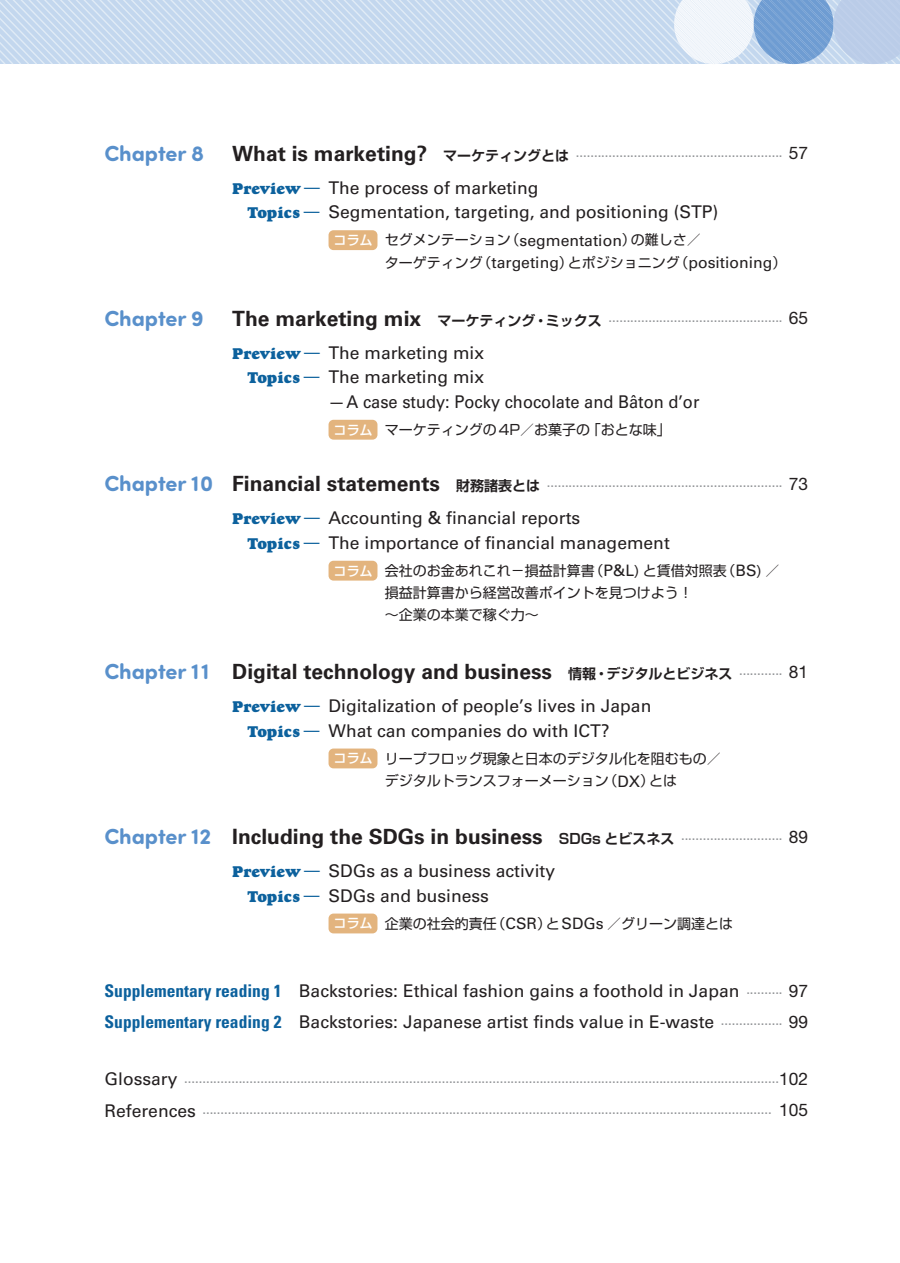
<style>
.page{position:relative;width:900px;height:1263px;background:#fff}
.page>*{position:absolute;margin:0;border:0;box-sizing:border-box;transform-origin:0 0}
.t1{font:700 21.88px "Sofia Pro Soft";color:#5990cb}
.t2{font:700 21px "Univers";color:#231f20}
.t3{font:17.5px/24.5px "Univers";color:#231f20}
.t4{font:17.5px "Univers";color:#231f20;scale:.94 1}
.t5{font:15.75px "Univers";color:#231f20}
.t6{font:14px "Shin Go Pro";color:#939598}
.t7{font:14px/22.2px "Shin Go Pro";color:#231f20}
.s1{font-family:"Univers";font-weight:700;font-size:21px;color:#231f20}
.s2{font-family:"Shin Go Pro De";font-weight:700;color:#231f20}
.s3{font-family:"Helvetica Neue";font-size:17.32px;color:#231f20}
.s4{font-family:"Goudy Heavyface";font-size:15.75px;color:#0c619d}
.s5{font-family:"Shin Go Pro";font-weight:500;font-size:15.75px;color:#0c619d}
.s6{font-weight:500;font-size:13.12px;color:#fff}
.s7{font-family:"Univers";font-size:15.75px}
.s8{font-family:"Shin Go Pro";font-size:14px}
.s9{font-family:"Sofia Pro Soft";font-weight:700;font-size:21.88px;color:#5990cb}
.s10{font-family:"Sofia Pro Soft";font-size:21.88px;color:#5990cb}
.s11{font-family:"Shin Go Pro De";font-size:14px}
.s12{font-family:"Helvetica Neue";font-weight:400;font-size:17.32px}
.s13{font-weight:700;font-stretch:condensed;color:#0c619d}
.s14{font-family:"Helvetica Neue";font-size:17.32px}
.s15{font-family:"Univers";font-size:17.5px;color:#231f20}
</style>
<div class="page">
<div style="left:329px;top:230px;width:48px;height:20px;background:#e3b47e;border-radius:5px"></div>
<div style="left:329px;top:420px;width:48px;height:19px;background:#e3b47e;border-radius:5px"></div>
<div style="left:329px;top:560px;width:48px;height:20px;background:#e3b47e;border-radius:5px"></div>
<div style="left:329px;top:748px;width:48px;height:20px;background:#e3b47e;border-radius:5px"></div>
<div style="left:329px;top:913px;width:48px;height:20px;background:#e3b47e;border-radius:5px"></div>
<svg style="left:0;top:0;width:900px;height:64px;background:#c5d8ed"></svg>
<h1 class="t1" style="left:105px;top:137px;width:101px">Chapter 8</h1>
<p class="t6" style="left:232px;top:140px;width:577px"><span class="s1">What is marketing?</span> <span class="s2">マーケティングとは</span> ......................................................... <span class="s3">57</span></p>
<p class="t3" style="left:247px;top:175px;width:472px;text-indent:-15px"><span class="s4">Preview</span> <span class="s5">̶</span> The process of marketing<br><span class="s4">Topics</span> <span class="s5">̶</span> Segmentation, targeting, and positioning (STP)</p>
<p class="t7" style="left:333px;top:227px;width:369px"><span class="s6">コラム</span> セグメンテーション（<span class="s7">segmentation</span>）の難しさ／</p>
<p class="t5" style="left:385px;top:253px;width:403px"><span class="s8">ターゲティング（</span>targeting<span class="s8">）とポジショニング（</span>positioning<span class="s8">）</span></p>
<h1 class="t1" style="left:105px;top:302px;width:101px">Chapter 9</h1>
<p class="t6" style="left:232px;top:305px;width:577px"><span class="s1">The marketing mix</span> <span class="s2">マーケティング・ミックス</span> ................................................ <span class="s3">65</span></p>
<p class="t3" style="left:232px;top:340px;width:253px;text-align:right"><span class="s4">Preview</span> <span class="s5">̶</span> The marketing mix<br><span class="s4">Topics</span> <span class="s5">̶</span> The marketing mix</p>
<p class="t4" style="left:329px;top:391px;width:396px">— A case study: Pocky chocolate and Bâton d’or</p>
<p class="t7" style="left:333px;top:417px;width:339px"><span class="s6">コラム</span> マーケティングの4P／お菓子の「おとな味」</p>
<p class="t6" style="left:105px;top:470px;width:705px"><span class="s9">Chapter 10</span> <span class="s1">Financial statements</span> <span class="s2">財務諸表とは</span> ................................................................. <span class="s3">73</span></p>
<p class="t3" style="left:247px;top:506px;width:424px;text-indent:-15px"><span class="s4">Preview</span> <span class="s5">̶</span> Accounting &amp; financial reports<br><span class="s4">Topics</span> <span class="s5">̶</span> The importance of financial management</p>
<p class="t7" style="left:385px;top:558px;width:396px;text-indent:-51px"><span class="s6">コラム</span> 会社のお金あれこれ－損益計算書（<span class="s7">P&amp;L</span>) と賃借対照表（<span class="s7">BS</span>) ／損益計算書から経営改善ポイントを見つけよう！<br>～企業の本業で稼ぐ力～</p>
<h2 class="t2" style="left:105px;top:659px;width:705px"><span class="s10">Chapter 11</span> Digital technology and business <span class="s11">情報・デジタルとビジネス</span> <sup>............</sup> <span class="s12">81</span></h2>
<p class="t3" style="left:247px;top:693px;width:405px;text-indent:-15px"><span class="s4">Preview</span> <span class="s5">̶</span> Digitalization of people’s lives in Japan<br><span class="s4">Topics</span> <span class="s5">̶</span> What can companies do with ICT?</p>
<p class="t7" style="left:333px;top:745px;width:389px;text-align:center"><span class="s6">コラム</span> リープフロッグ現象と日本のデジタル化を阻むもの／デジタルトランスフォーメーション（<span class="s7">DX</span>）とは</p>
<p class="t6" style="left:105px;top:823px;width:705px"><span class="s9">Chapter 12</span> <span class="s1">Including the SDGs in business</span> <span class="s2">SDGs とビスネス</span> ............................ <span class="s3">89</span></p>
<p class="t3" style="left:247px;top:858px;width:309px;text-indent:-15px"><span class="s4">Preview</span> <span class="s5">̶</span> SDGs as a business activity<br><span class="s4">Topics</span> <span class="s5">̶</span> SDGs and business</p>
<p class="t7" style="left:333px;top:910px;width:401px"><span class="s6">コラム</span> 企業の社会的責任（<span class="s7">CSR</span>）と<span class="s7">SDGs</span> ／グリーン調達とは</p>
<p class="t3" style="left:105px;top:974px;width:705px;line-height:31.2px"><span class="s13">Supplementary reading 1</span> Backstories: Ethical fashion gains a foothold in Japan <sup>..........</sup> <span class="s14">97<br></span><span class="s13">Supplementary reading 2</span> Backstories: Japanese artist finds value in E-waste <sup>.................</sup> <span class="s14">99</span></p>
<p class="t6" style="left:105px;top:1065px;width:705px"><span class="s15">Glossary</span> ....................................................................................................................................................................<span class="s3">102</span></p>
<p class="t6" style="left:105px;top:1096px;width:705px"><span class="s15">References</span> ............................................................................................................................................................. <span class="s3">105</span></p>
</div>
